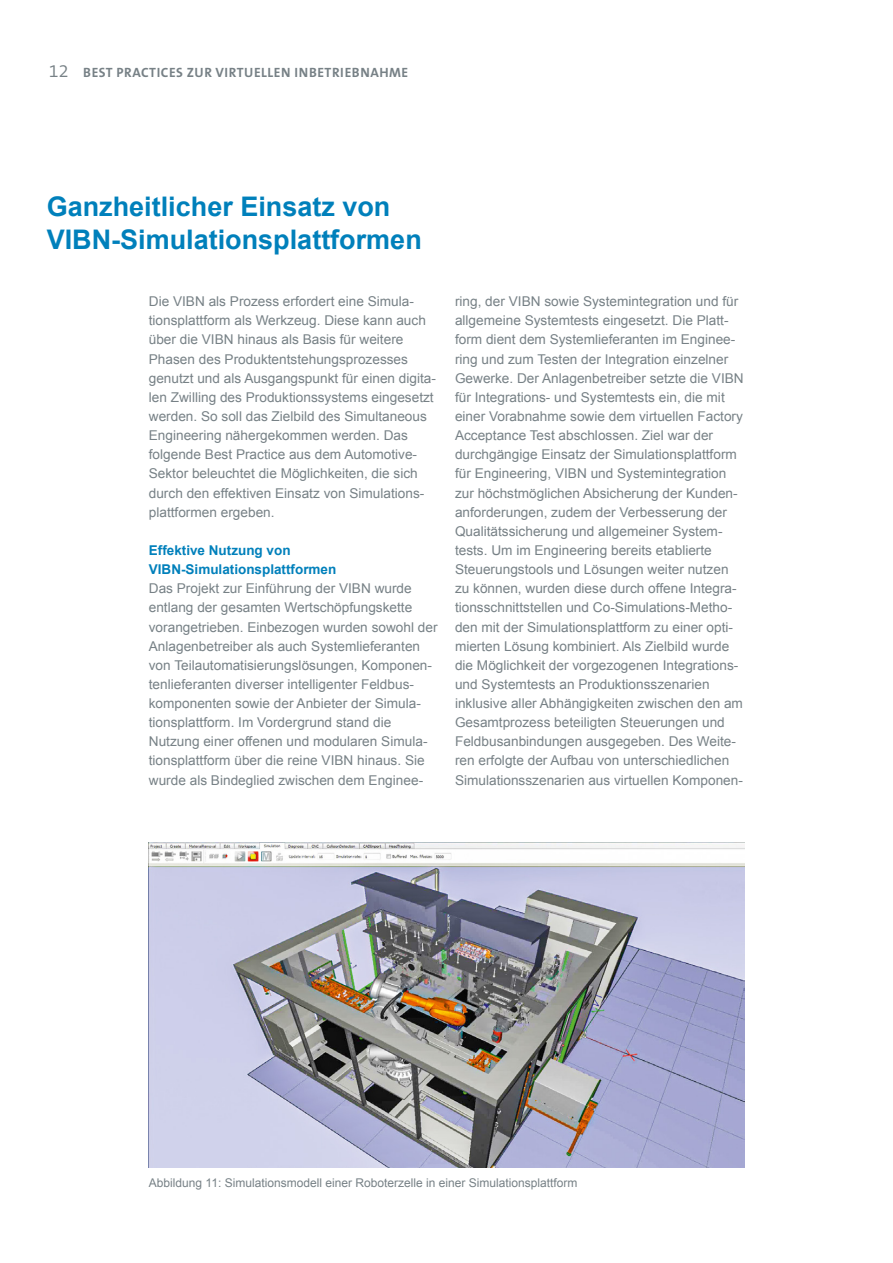
<style>
.page{position:relative;width:893px;height:1263px;background:#fff}
.page>*{position:absolute;margin:0;border:0;box-sizing:border-box;transform-origin:0 0}
.HeadlineDT{font:700 27px "Arial";color:#0080bb}
.BodytextDT{font:13.5px/19.2px "Arial";color:#778186}
.ZwischenüberschriftD{font:700 13.5px/19.2px "Arial";color:#0080bb}
.t1{font:700 13.5px "The Sans B Plus W7";letter-spacing:.04em;color:#778186}
.Bildunterschrift{font:12px "Arial";color:#778186}
.s1{font-family:"The Sans B Plus W4";font-weight:300;font-size:18px}
</style>
<div class="page">
<img style="left:149px;top:842px;width:595px;height:325px">
<p class="t1" style="left:49px;top:63px;width:361px"><span class="s1">12</span> BEST PRACTICES ZUR VIRTUELLEN INBETRIEBNAHME</p>
<p class="HeadlineDT" style="left:47px;top:188px;width:345px">Ganzheitlicher Einsatz von</p>
<p class="HeadlineDT" style="left:47px;top:221px;width:377px">VIBN-Simulationsplattformen</p>
<p class="BodytextDT" style="left:149px;top:292px;width:289px">Die VIBN als Prozess erfordert eine Simula&shy;tionsplattform als Werkzeug. Diese kann auch über die VIBN hinaus als Basis für weitere Phasen des Produktentstehungsprozesses genutzt und als Ausgangspunkt für einen digita&shy;len Zwilling des Produktionssystems eingesetzt werden. So soll das Zielbild des Simultaneous Engineering nähergekommen werden. Das folgende Best Practice aus dem Automotive-Sektor beleuchtet die Möglichkeiten, die sich durch den effektiven Einsatz von Simulations&shy;plattformen ergeben.</p>
<p class="ZwischenüberschriftD" style="left:149px;top:541px;width:189px">Effektive Nutzung von<br>VIBN-Simulationsplattformen</p>
<p class="BodytextDT" style="left:149px;top:579px;width:290px">Das Projekt zur Einführung der VIBN wurde entlang der gesamten Wertschöpfungskette vorangetrieben. Einbezogen wurden sowohl der Anlagenbetreiber als auch Systemlieferanten von Teilautomatisierungslösungen, Komponen&shy;tenlieferanten diverser intelligenter Feldbus&shy;komponenten sowie der Anbieter der Simula&shy;tionsplattform. Im Vordergrund stand die Nutzung einer offenen und modularen Simula&shy;tionsplattform über die reine VIBN hinaus. Sie wurde als Bindeglied zwischen dem Enginee-</p>
<p class="BodytextDT" style="left:455px;top:292px;width:290px">ring, der VIBN sowie Systemintegration und für allgemeine Systemtests eingesetzt. Die Platt&shy;form dient dem Systemlieferanten im Enginee&shy;ring und zum Testen der Integration einzelner Gewerke. Der Anlagenbetreiber setzte die VIBN für Integrations- und Systemtests ein, die mit einer Vorabnahme sowie dem virtuellen Factory Acceptance Test abschlossen. Ziel war der durchgängige Einsatz der Simulationsplattform für Engineering, VIBN und Systemintegration zur höchstmöglichen Absicherung der Kunden&shy;anforderungen, zudem der Verbesserung der Qualitätssicherung und allgemeiner System&shy;tests. Um im Engineering bereits etablierte Steuerungstools und Lösungen weiter nutzen zu können, wurden diese durch offene Integra&shy;tionsschnittstellen und Co-Simulations-Metho&shy;den mit der Simulationsplattform zu einer opti&shy;mierten Lösung kombiniert. Als Zielbild wurde die Möglichkeit der vorgezogenen Integrations&shy;und Systemtests an Produktionsszenarien inklusive aller Abhängigkeiten zwischen den am Gesamtprozess beteiligten Steuerungen und Feldbusanbindungen ausgegeben. Des Weite&shy;ren erfolgte der Aufbau von unterschiedlichen Simulationsszenarien aus virtuellen Komponen-</p>
<p class="Bildunterschrift" style="left:149px;top:1174px;width:430px">Abbildung 11: Simulationsmodell einer Roboterzelle in einer Simulationsplattform</p>
</div>
